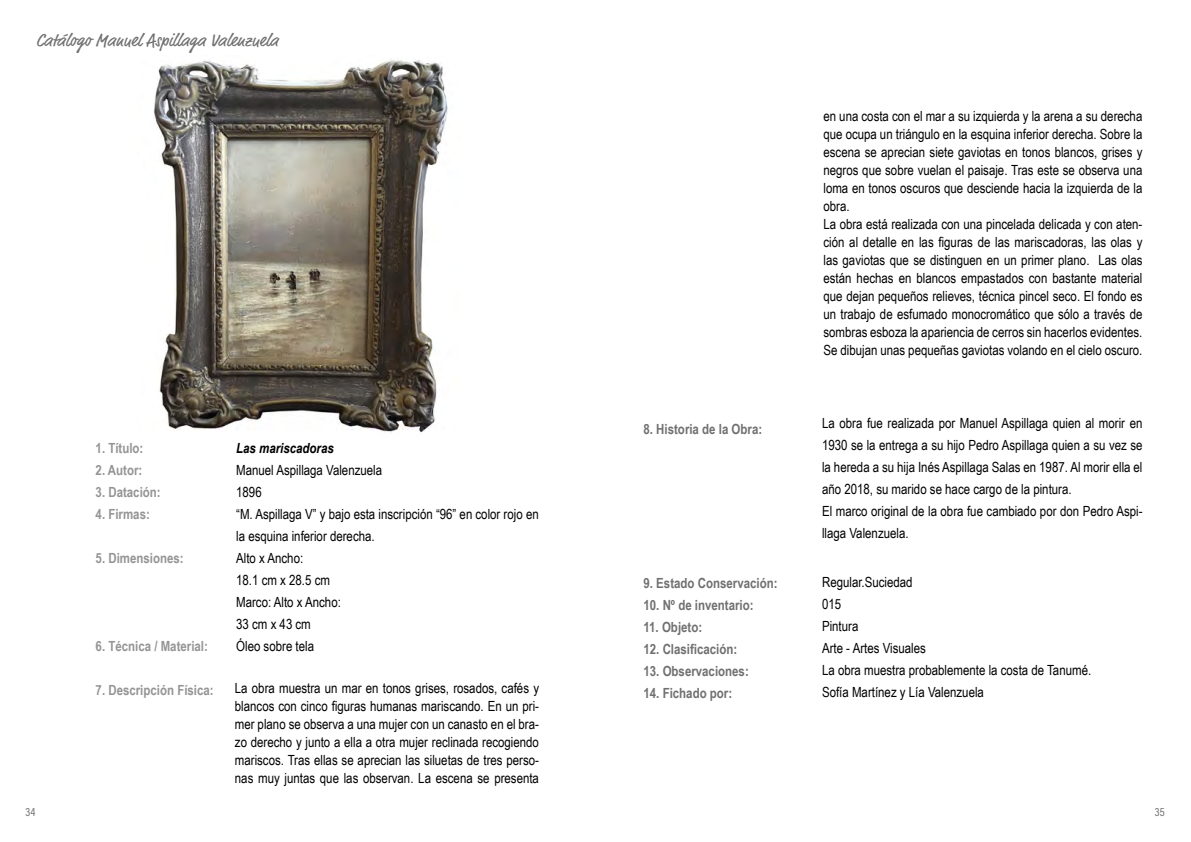
<style>
.page{position:relative;width:1191px;height:842px;background:#fff}
.page>*{position:absolute;margin:0;border:0;box-sizing:border-box;transform-origin:0 0}
.t1{font:18px "Market OT";color:#707070}
.t2{font:14px/22px "Arial Narrow";color:#000}
.t3{font:700 14px "Arial Narrow";color:#707070}
.t4{font:700 14px "Arial Narrow";color:#949494}
.t5{font:italic 700 14px "Arial Narrow";color:#000}
.t6{font:12px "Acumin Pro Cond";color:#707070}
</style>
<div class="page">
<img style="left:153px;top:59px;width:295px;height:374px">
<p class="t1" style="left:36px;top:29px;width:244px">Catálogo Manuel Aspillaga Valenzuela</p>
<p class="t4" style="left:96px;top:437px;width:49px">1. Título:</p>
<p class="t4" style="left:96px;top:459px;width:48px">2. Autor:</p>
<p class="t4" style="left:96px;top:481px;width:67px">3. Datación:</p>
<p class="t4" style="left:96px;top:503px;width:56px">4. Firmas:</p>
<p class="t4" style="left:96px;top:547px;width:90px">5. Dimensiones:</p>
<p class="t4" style="left:96px;top:635px;width:114px">6. Técnica / Material:</p>
<p class="t4" style="left:96px;top:679px;width:120px">7. Descripción Física:</p>
<p class="t5" style="left:236px;top:437px;width:99px">Las mariscadoras</p>
<p class="t2" style="left:236px;top:458px;width:304px">Manuel Aspillaga Valenzuela<br>1896<br>“M. Aspillaga V” y bajo esta inscripción “96” en color rojo en la esquina inferior derecha.<br>Alto x Ancho:<br>18.1 cm x 28.5 cm<br>Marco: Alto x Ancho:<br>33 cm x 43 cm<br>Óleo sobre tela</p>
<p class="t2" style="left:235px;top:678px;width:306px;line-height:18px;text-align:justify">La obra muestra un mar en tonos grises, rosados, cafés y blancos con cinco figuras humanas mariscando. En un pri&shy;mer plano se observa a una mujer con un canasto en el bra&shy;zo derecho y junto a ella a otra mujer reclinada recogiendo mariscos. Tras ellas se aprecian las siluetas de tres perso&shy;nas muy juntas que las observan. La escena se presenta</p>
<p class="t3" style="left:643px;top:418px;width:120px">8. Historia de la Obra:</p>
<p class="t3" style="left:643px;top:572px;width:135px">9. Estado Conservación:</p>
<p class="t3" style="left:643px;top:594px;width:112px">10. Nº de inventario:</p>
<p class="t3" style="left:643px;top:616px;width:60px">11. Objeto:</p>
<p class="t3" style="left:643px;top:638px;width:95px">12. Clasificación:</p>
<p class="t3" style="left:643px;top:660px;width:107px">13. Observaciones:</p>
<p class="t3" style="left:643px;top:682px;width:90px">14. Fichado por:</p>
<p class="t2" style="left:823px;top:106px;width:320px;line-height:18px">en una costa con el mar a su izquierda y la arena a su derecha que ocupa un triángulo en la esquina inferior derecha. Sobre la escena se aprecian siete gaviotas en tonos blancos, grises y negros que sobre vuelan el paisaje. Tras este se observa una loma en tonos oscuros que desciende hacia la izquierda de la obra.<br>La obra está realizada con una pincelada delicada y con aten&shy;ción al detalle en las figuras de las mariscadoras, las olas y las gaviotas que se distinguen en un primer plano. Las olas están hechas en blancos empastados con bastante material que dejan pequeños relieves, técnica pincel seco. El fondo es un trabajo de esfumado monocromático que sólo a través de sombras esboza la apariencia de cerros sin hacerlos evidentes.<br>Se dibujan unas pequeñas gaviotas volando en el cielo oscuro.</p>
<p class="t2" style="left:822px;top:412px;width:322px">La obra fue realizada por Manuel Aspillaga quien al morir en 1930 se la entrega a su hijo Pedro Aspillaga quien a su vez se la hereda a su hija Inés Aspillaga Salas en 1987. Al morir ella el año 2018, su marido se hace cargo de la pintura.<br>El marco original de la obra fue cambiado por don Pedro Aspi&shy;llaga Valenzuela.</p>
<p class="t2" style="left:822px;top:571px;width:271px">Regular.Suciedad<br>015<br>Pintura<br>Arte - Artes Visuales<br>La obra muestra probablemente la costa de Tanumé.<br>Sofía Martínez y Lía Valenzuela</p>
<p class="t6" style="left:26px;top:804px;width:11px">34</p>
<p class="t6" style="left:1154px;top:804px;width:11px">35</p>
</div>
